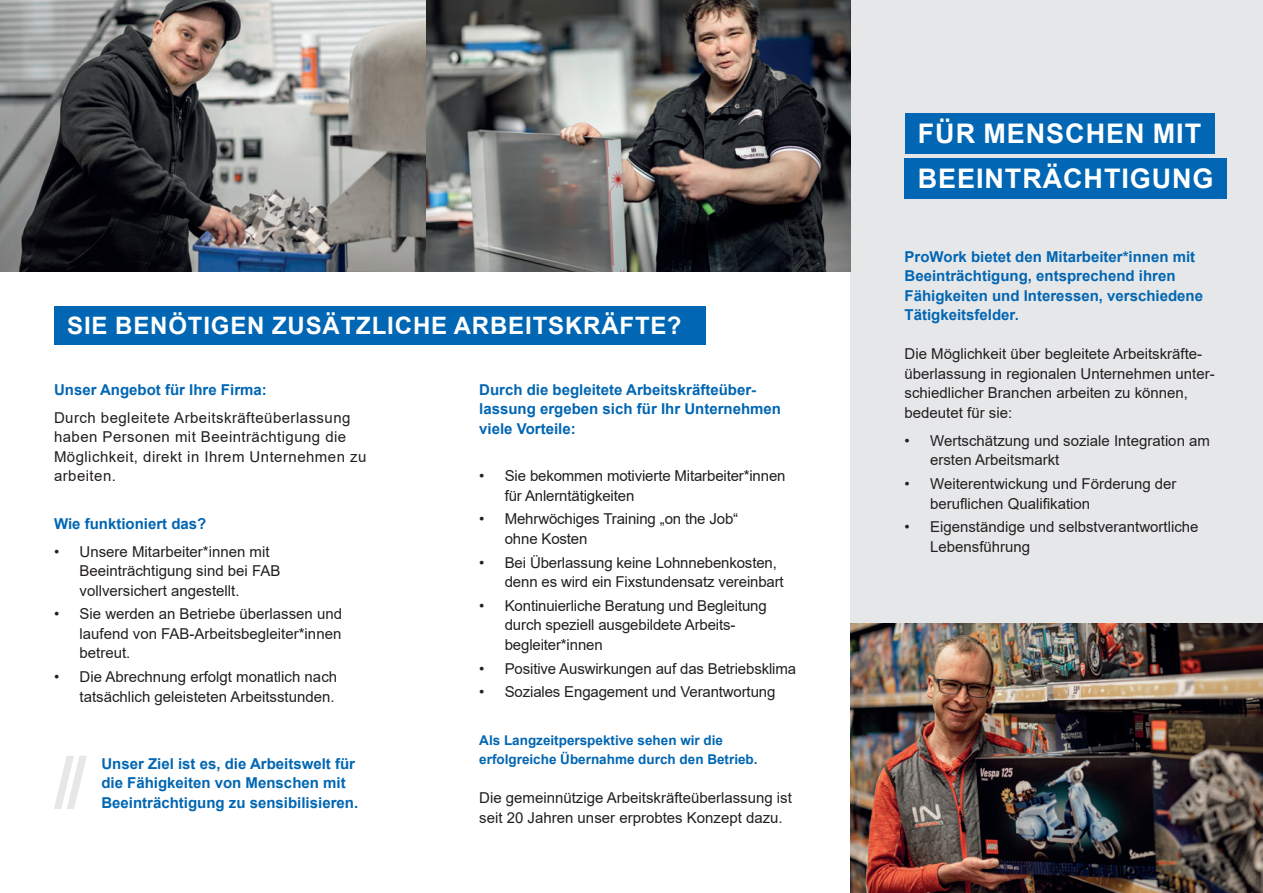
<style>
.page{position:relative;width:1263px;height:893px;background:#fff}
.page>*{position:absolute;margin:0;border:0;box-sizing:border-box;transform-origin:0 0}
.t1{font:700 72px "Arial";color:#e6e7e9}
.t2{font:700 27px "Arial";letter-spacing:.035em;color:#fff}
.t3{font:700 24px "Arial";letter-spacing:.035em;color:#fff}
.Überschrift_2{font:15px/19.5px "Arial";color:#231f20}
.Überschrift_2-2{font:700 15px/19.5px "Arial";color:#0166b3}
.Fließtext{font:15px/19.5px "Arial";letter-spacing:.03em;color:#231f20}
.t4{font:700 13.5px/19.5px "Arial";color:#0166b3}
</style>
<div class="page">
<div style="left:850px;top:0;width:413px;height:893px;background:#e6e7e9"></div>
<div style="left:904px;top:113px;width:310px;height:41px;background:#0166b3"></div>
<div style="left:54px;top:306px;width:652px;height:39px;background:#0166b3"></div>
<div style="left:904px;top:158px;width:323px;height:41px;background:#0166b3"></div>
<img style="left:0;top:0;width:850px;height:271px">
<img style="left:850px;top:624px;width:413px;height:269px">
<p class="t3" style="left:67px;top:309px;width:616px">SIE BENÖTIGEN ZUSÄTZLICHE ARBEITSKRÄFTE?</p>
<p class="Überschrift_2-2" style="left:54px;top:380px;width:214px">Unser Angebot für Ihre Firma:</p>
<p class="Fließtext" style="left:54px;top:407px;width:314px">Durch begleitete Arbeitskräfteüberlassung haben Personen mit Beeinträchtigung die Möglichkeit, direkt in Ihrem Unternehmen zu arbeiten.</p>
<p class="Überschrift_2-2" style="left:54px;top:514px;width:154px">Wie funktioniert das?</p>
<p class="Überschrift_2" style="left:80px;top:541px;width:202px;text-indent:-26px">• Unsere Mitarbeiter*innen mit<br>Beeinträchtigung sind bei FAB vollversichert angestellt.</p>
<p class="Überschrift_2" style="left:80px;top:604px;width:264px;text-align:justify;text-indent:-26px">• Sie werden an Betriebe überlassen und laufend von FAB-Arbeitsbegleiter*innen betreut.</p>
<p class="Überschrift_2" style="left:54px;top:667px;width:285px;text-align:right">• Die Abrechnung erfolgt monatlich nach tatsächlich geleisteten Arbeitsstunden.</p>
<p class="t1" style="left:54px;top:732px;width:34px">//</p>
<p class="Überschrift_2-2" style="left:101px;top:754px;width:258px">Unser Ziel ist es, die Arbeitswelt für die Fähigkeiten von Menschen mit<br>Beeinträchtigung zu sensibilisieren.</p>
<p class="Überschrift_2-2" style="left:479px;top:380px;width:303px">Durch die begleitete Arbeitskräfteüber&shy;lassung ergeben sich für Ihr Unternehmen viele Vorteile:</p>
<p class="Überschrift_2" style="left:505px;top:466px;width:282px;text-indent:-26px">• Sie bekommen motivierte Mitarbeiter*innen für Anlerntätigkeiten</p>
<p class="Überschrift_2" style="left:505px;top:509px;width:235px;text-indent:-26px">• Mehrwöchiges Training „on the Job“ ohne Kosten</p>
<p class="Überschrift_2" style="left:505px;top:552px;width:280px;text-indent:-26px">• Bei Überlassung keine Lohnnebenkosten, denn es wird ein Fixstundensatz vereinbart</p>
<p class="Überschrift_2" style="left:505px;top:596px;width:263px;text-indent:-26px">• Kontinuierliche Beratung und Begleitung durch speziell ausgebildete Arbeits&shy;begleiter*innen</p>
<p class="Überschrift_2" style="left:479px;top:658px;width:318px">• Positive Auswirkungen auf das Betriebsklima</p>
<p class="Überschrift_2" style="left:479px;top:682px;width:298px">• Soziales Engagement und Verantwortung</p>
<p class="t4" style="left:479px;top:730px;width:280px">Als Langzeitperspektive sehen wir die erfolgreiche Übernahme durch den Betrieb.</p>
<p class="Überschrift_2" style="left:479px;top:788px;width:314px">Die gemeinnützige Arbeitskräfteüberlassung ist seit 20 Jahren unser erprobtes Konzept dazu.</p>
<p class="t2" style="left:918px;top:114px;width:285px">FÜR MENSCHEN MIT</p>
<p class="t2" style="left:918px;top:160px;width:297px">BEEINTRÄCHTIGUNG</p>
<p class="Überschrift_2-2" style="left:905px;top:247px;width:300px">ProWork bietet den Mitarbeiter*innen mit Beeinträchtigung, entsprechend ihren Fähigkeiten und Interessen, verschiedene Tätigkeitsfelder.</p>
<p class="Überschrift_2" style="left:905px;top:344px;width:312px">Die Möglichkeit über begleitete Arbeitskräfte&shy;überlassung in regionalen Unternehmen unter&shy;schiedlicher Branchen arbeiten zu können, bedeutet für sie:</p>
<p class="Überschrift_2" style="left:930px;top:431px;width:281px;text-indent:-26px">• Wertschätzung und soziale Integration am ersten Arbeitsmarkt</p>
<p class="Überschrift_2" style="left:930px;top:474px;width:248px;text-indent:-26px">• Weiterentwickung und Förderung der beruflichen Qualifikation</p>
<p class="Überschrift_2" style="left:930px;top:517px;width:270px;text-indent:-26px">• Eigenständige und selbstverantwortliche<br>Lebensführung</p>
</div>
